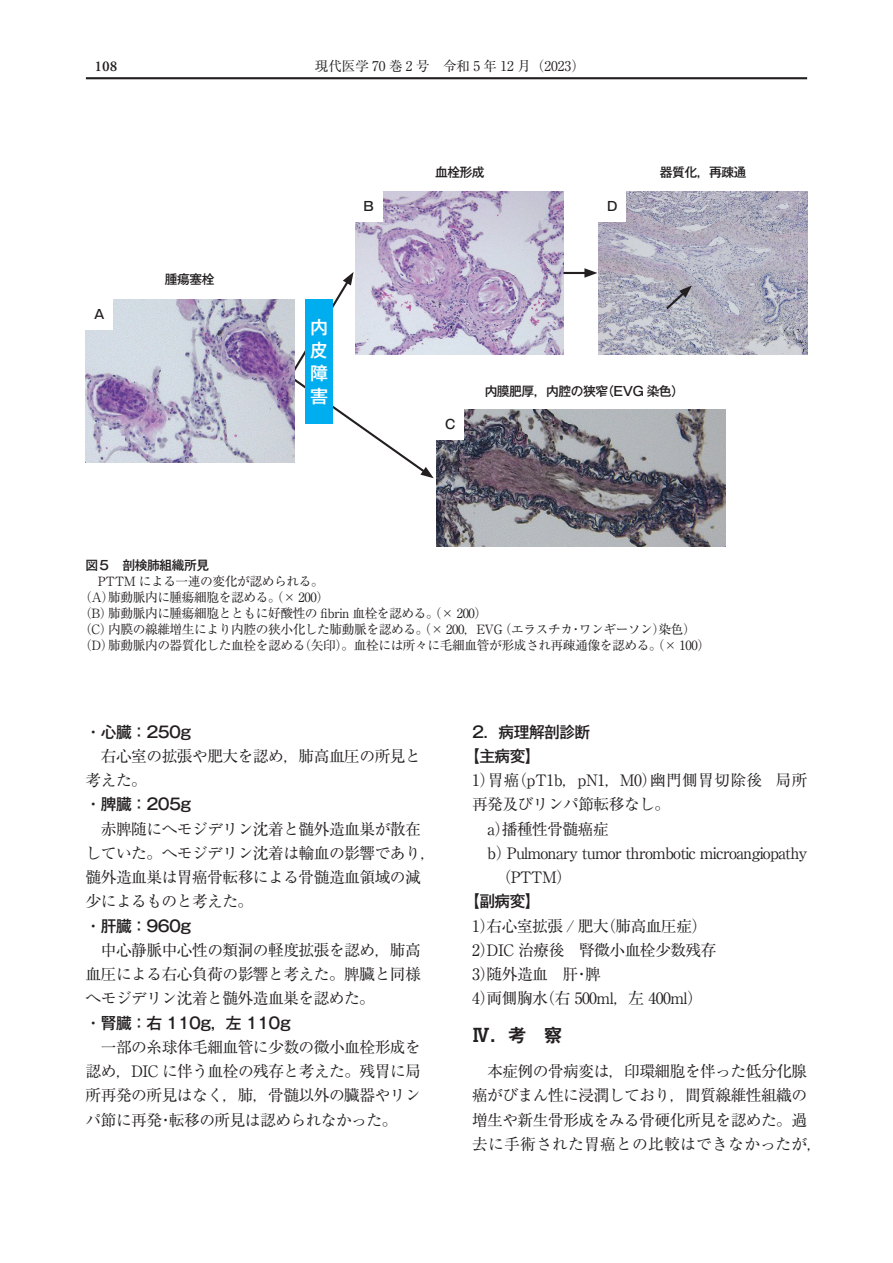
<style>
.page{position:relative;width:893px;height:1263px;background:#fff}
.page>*{position:absolute;margin:0;border:0;box-sizing:border-box;transform-origin:0 0}
.t1{font:700 18px "Gothic MB101 Pro De";color:#231f20}
.t2{font:500 18px/22.8px "Gothic MB101 Pro";color:#fff;text-align:justify}
.t3{font:15.75px/24.3px "Ryumin Pro";letter-spacing:-.035em;color:#231f20}
.t4{font:500 15.75px "Gothic MB101 Pro";letter-spacing:-.035em;color:#231f20}
.t5{font:600 15px "Adobe Garamond";color:#231f20}
.t6{font:13.5px "Ryumin Pro";color:#231f20}
.t7{font:12.75px "Ryumin Pro";letter-spacing:-.035em;color:#231f20}
.t8{font:500 12.75px "Gothic MB101 Pro";letter-spacing:-.035em;color:#231f20}
</style>
<div class="page">
<img style="left:437px;top:410px;width:289px;height:136px">
<img style="left:355px;top:191px;width:209px;height:164px">
<img style="left:599px;top:191px;width:208px;height:164px">
<hr style="left:563px;top:272px;width:25px;height:2px;background:#231f20">
<svg style="left:584px;top:268px;width:13px;height:10px"></svg>
<svg style="left:294px;top:272px;width:140px;height:206px"></svg>
<img style="left:86px;top:299px;width:208px;height:164px">
<div style="left:86px;top:299px;width:27px;height:30px;background:#fff"></div>
<div style="left:355px;top:191px;width:27px;height:30px;background:#fff"></div>
<div style="left:599px;top:191px;width:27px;height:30px;background:#fff"></div>
<div style="left:437px;top:410px;width:27px;height:30px;background:#fff"></div>
<svg style="left:664px;top:285px;width:28px;height:27px"></svg>
<div style="left:305px;top:299px;width:28px;height:125px;background:#00aeef"></div>
<hr style="left:86px;top:77px;width:721px;height:2px;background:#231f20">
<p class="t5" style="left:94px;top:58px;width:24px">108</p>
<p class="t8" style="left:94px;top:303px;width:12px">A</p>
<p class="t8" style="left:165px;top:269px;width:51px">腫瘍塞栓</p>
<p class="t6" style="left:315px;top:55px;width:272px">現代医学 70 巻 2 号　令和 5 年 12 月（2023）</p>
<p class="t8" style="left:435px;top:162px;width:51px">血栓形成</p>
<p class="t8" style="left:660px;top:162px;width:88px">器質化，再疎通</p>
<p class="t8" style="left:364px;top:195px;width:12px">B</p>
<p class="t8" style="left:607px;top:195px;width:12px">D</p>
<p class="t2" style="left:310px;top:314px;width:19px">内皮障害</p>
<p class="t8" style="left:445px;top:414px;width:12px">C</p>
<p class="t8" style="left:485px;top:380px;width:201px">内膜肥厚，内腔の狭窄（EVG 染色）</p>
<p class="t8" style="left:86px;top:555px;width:125px">図５　剖検肺組織所見</p>
<p class="t7" style="left:86px;top:571px;width:240px">　PTTM による一連の変化が認められる。</p>
<p class="t7" style="left:79px;top:587px;width:251px">（A）肺動脈内に腫瘍細胞を認める。（× 200）</p>
<p class="t7" style="left:79px;top:603px;width:410px">（B）肺動脈内に腫瘍細胞とともに好酸性の fibrin 血栓を認める。（× 200）</p>
<p class="t7" style="left:79px;top:619px;width:618px">（C）内膜の線維増生により内腔の狭小化した肺動脈を認める。（× 200，EVG（エラスチカ・ワンギーソン）染色）</p>
<p class="t7" style="left:79px;top:635px;width:632px">（D）肺動脈内の器質化した血栓を認める（矢印）。血栓には所々に毛細血管が形成され再疎通像を認める。（× 100）</p>
<p class="t4" style="left:86px;top:718px;width:107px">・心臓：250g</p>
<p class="t3" style="left:86px;top:743px;width:337px">　右心室の拡張や肥大を認め，肺高血圧の所見と考えた。</p>
<p class="t4" style="left:86px;top:791px;width:107px">・脾臓：205g</p>
<p class="t3" style="left:86px;top:815px;width:352px">　赤脾随にへモジデリン沈着と髄外造血巣が散在していた。へモジデリン沈着は輸血の影響であり，髄外造血巣は胃癌骨転移による骨髄造血領域の減少によるものと考えた。</p>
<p class="t4" style="left:86px;top:912px;width:107px">・肝臓：960g</p>
<p class="t3" style="left:86px;top:937px;width:337px;text-align:justify">　中心静脈中心性の類洞の軽度拡張を認め，肺高血圧による右心負荷の影響と考えた。脾臓と同様へモジデリン沈着と髄外造血巣を認めた。</p>
<p class="t4" style="left:86px;top:1009px;width:207px">・腎臓：右 110g，左 110g</p>
<p class="t3" style="left:86px;top:1034px;width:337px;text-align:justify">　一部の糸球体毛細血管に少数の微小血栓形成を認め，DIC に伴う血栓の残存と考えた。残胃に局所再発の所見はなく，肺，骨髄以外の臓器やリンパ節に再発・転移の所見は認められなかった。</p>
<p class="t4" style="left:472px;top:718px;width:120px">2．病理解剖診断</p>
<p class="t4" style="left:464px;top:743px;width:78px">【主病変】</p>
<p class="t3" style="left:472px;top:767px;width:337px">1）胃癌（pT1b，pN1，M0）幽門側胃切除後 局所再発及びリンパ節転移なし。</p>
<p class="t3" style="left:472px;top:815px;width:138px">　a）播種性骨髄癌症</p>
<p class="t3" style="left:496px;top:840px;width:313px;text-indent:-24px">　b）Pulmonary tumor thrombotic microangiopathy（PTTM）</p>
<p class="t4" style="left:464px;top:888px;width:78px">【副病変】</p>
<p class="t3" style="left:472px;top:912px;width:237px">1）右心室拡張 / 肥大（肺高血圧症）</p>
<p class="t3" style="left:472px;top:937px;width:246px">2）DIC 治療後　腎微小血栓少数残存</p>
<p class="t3" style="left:472px;top:961px;width:130px">3）随外造血　肝・脾</p>
<p class="t3" style="left:472px;top:985px;width:232px">4）両側胸水（右 500ml，左 400ml）</p>
<p class="t1" style="left:472px;top:1020px;width:91px">Ⅳ．考　察</p>
<p class="t3" style="left:472px;top:1058px;width:352px">　本症例の骨病変は，印環細胞を伴った低分化腺癌がびまん性に浸潤しており，間質線維性組織の増生や新生骨形成をみる骨硬化所見を認めた。過去に手術された胃癌との比較はできなかったが，</p>
</div>
